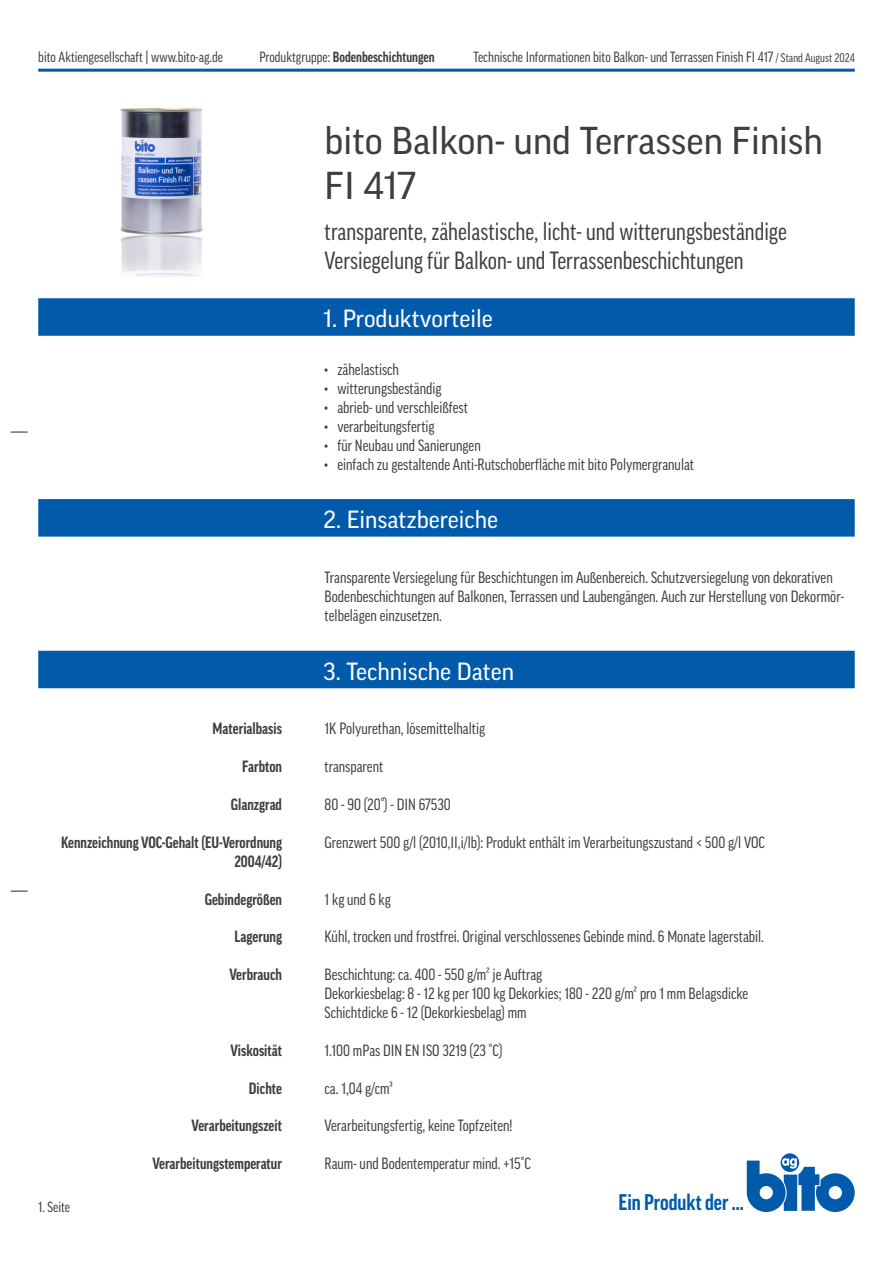
<style>
.page{position:relative;width:893px;height:1263px;background:#fff}
.page>*{position:absolute;margin:0;border:0;box-sizing:border-box;transform-origin:0 0}
.Headline{font:37.5px/45px "Good Pro";color:#3e3e3f}
.Subline{font:condensed 24px "Good Pro";color:#3e3e3f}
.blauer_Balken{font:24px "Good Pro";color:#fff}
.t1{font:700 condensed 21.9px "Good Pro";color:#015aaa}
.Inhalt{font:condensed 15.75px/18.9px "Good Pro";color:#3e3e3f}
.Auflistung{font:700 condensed 15.75px "Good Pro";color:#3e3e3f}
.t2{font:condensed 14.25px "Good Pro";color:#3e3e3f}
.t3{font:700 condensed 14.25px "Good Pro";color:#3e3e3f}
.s1{font-weight:400}
.s2{font-size:12px}
</style>
<div class="page">
<hr style="left:38px;top:69px;width:817px;height:3px;background:#015aaa">
<svg style="left:11px;top:431px;width:17px;height:2px"></svg>
<svg style="left:11px;top:890px;width:17px;height:2px"></svg>
<svg style="left:781px;top:1153px;width:18px;height:19px"></svg>
<svg style="left:747px;top:1158px;width:108px;height:54px"></svg>
<div style="left:38px;top:499px;width:817px;height:38px;background:#015aaa"></div>
<div style="left:38px;top:651px;width:817px;height:37px;background:#015aaa"></div>
<div style="left:38px;top:298px;width:817px;height:38px;background:#015aaa"></div>
<img style="left:120px;top:108px;width:83px;height:168px">
<p class="t2" style="left:38px;top:49px;width:186px">bito Aktiengesellschaft | www.bito-ag.de</p>
<p class="t3" style="left:259px;top:49px;width:177px"><span class="s1">Produktgruppe:</span> Bodenbeschichtungen</p>
<p class="t2" style="left:474px;top:49px;width:383px">Technische Informationen bito Balkon- und Terrassen Finish FI 417 <span class="s2">/ Stand August 2024</span></p>
<p class="Headline" style="left:325px;top:118px;width:500px">bito Balkon- und Terrassen Finish<br>FI 417</p>
<p class="Subline" style="left:325px;top:218px;width:464px">transparente, zähelastische, licht- und witterungsbeständige</p>
<p class="Subline" style="left:325px;top:247px;width:420px">Versiegelung für Balkon- und Terrassenbeschichtungen</p>
<p class="blauer_Balken" style="left:323px;top:305px;width:171px">1. Produktvorteile</p>
<p class="Inhalt" style="left:325px;top:360px;width:76px">• zähelastisch</p>
<p class="Inhalt" style="left:325px;top:379px;width:118px">• witterungsbeständig</p>
<p class="Inhalt" style="left:325px;top:398px;width:145px">• abrieb- und verschleißfest</p>
<p class="Inhalt" style="left:325px;top:417px;width:112px">• verarbeitungsfertig</p>
<p class="Inhalt" style="left:325px;top:436px;width:158px">• für Neubau und Sanierungen</p>
<p class="Inhalt" style="left:325px;top:455px;width:371px">• einfach zu gestaltende Anti-Rutschoberfläche mit bito Polymergranulat</p>
<p class="blauer_Balken" style="left:323px;top:506px;width:176px">2. Einsatzbereiche</p>
<p class="Inhalt" style="left:325px;top:568px;width:510px">Transparente Versiegelung für Beschichtungen im Außenbereich. Schutzversiegelung von dekorativen</p>
<p class="Inhalt" style="left:325px;top:587px;width:521px">Bodenbeschichtungen auf Balkonen, Terrassen und Laubengängen. Auch zur Herstellung von Dekormör&shy;telbelägen einzusetzen.</p>
<p class="Auflistung" style="left:213px;top:720px;width:71px">Materialbasis</p>
<p class="Auflistung" style="left:242px;top:758px;width:41px">Farbton</p>
<p class="Auflistung" style="left:231px;top:796px;width:53px">Glanzgrad</p>
<p class="Auflistung" style="left:61px;top:833px;width:222px">Kennzeichnung VOC-Gehalt (EU-Verordnung</p>
<p class="Auflistung" style="left:234px;top:852px;width:49px">2004/42)</p>
<p class="Auflistung" style="left:205px;top:890px;width:79px">Gebindegrößen</p>
<p class="Auflistung" style="left:235px;top:928px;width:49px">Lagerung</p>
<p class="Auflistung" style="left:230px;top:966px;width:54px">Verbrauch</p>
<p class="Auflistung" style="left:230px;top:1041px;width:53px">Viskosität</p>
<p class="Auflistung" style="left:249px;top:1079px;width:35px">Dichte</p>
<p class="Auflistung" style="left:192px;top:1117px;width:92px">Verarbeitungszeit</p>
<p class="Auflistung" style="left:153px;top:1155px;width:131px">Verarbeitungstemperatur</p>
<p class="blauer_Balken" style="left:323px;top:657px;width:192px">3. Technische Daten</p>
<p class="Inhalt" style="left:325px;top:719px;width:162px">1K Polyurethan, lösemittelhaltig</p>
<p class="Inhalt" style="left:325px;top:757px;width:60px">transparent</p>
<p class="Inhalt" style="left:325px;top:795px;width:128px">80 - 90 (20°) - DIN 67530</p>
<p class="Inhalt" style="left:325px;top:833px;width:442px">Grenzwert 500 g/l (2010,II,i/lb): Produkt enthält im Verarbeitungszustand &lt; 500 g/l VOC</p>
<p class="Inhalt" style="left:325px;top:889px;width:68px">1 kg und 6 kg</p>
<p class="Inhalt" style="left:325px;top:927px;width:441px">Kühl, trocken und frostfrei. Original verschlossenes Gebinde mind. 6 Monate lagerstabil.</p>
<p class="Inhalt" style="left:325px;top:965px;width:219px">Beschichtung: ca. 400 - 550 g/m² je Auftrag</p>
<p class="Inhalt" style="left:325px;top:984px;width:425px">Dekorkiesbelag: 8 - 12 kg per 100 kg Dekorkies; 180 - 220 g/m² pro 1 mm Belagsdicke</p>
<p class="Inhalt" style="left:325px;top:1003px;width:204px">Schichtdicke 6 - 12 (Dekorkiesbelag) mm</p>
<p class="Inhalt" style="left:325px;top:1041px;width:179px">1.100 mPas DIN EN ISO 3219 (23 °C)</p>
<p class="Inhalt" style="left:325px;top:1078px;width:70px">ca. 1,04 g/cm³</p>
<p class="Inhalt" style="left:325px;top:1116px;width:189px">Verarbeitungsfertig, keine Topfzeiten!</p>
<p class="Inhalt" style="left:325px;top:1154px;width:208px">Raum- und Bodentemperatur mind. +15°C</p>
<p class="t2" style="left:38px;top:1199px;width:33px">1. Seite</p>
<h3 class="t1" style="left:618px;top:1190px;width:127px">Ein Produkt der ...</h3>
</div>
